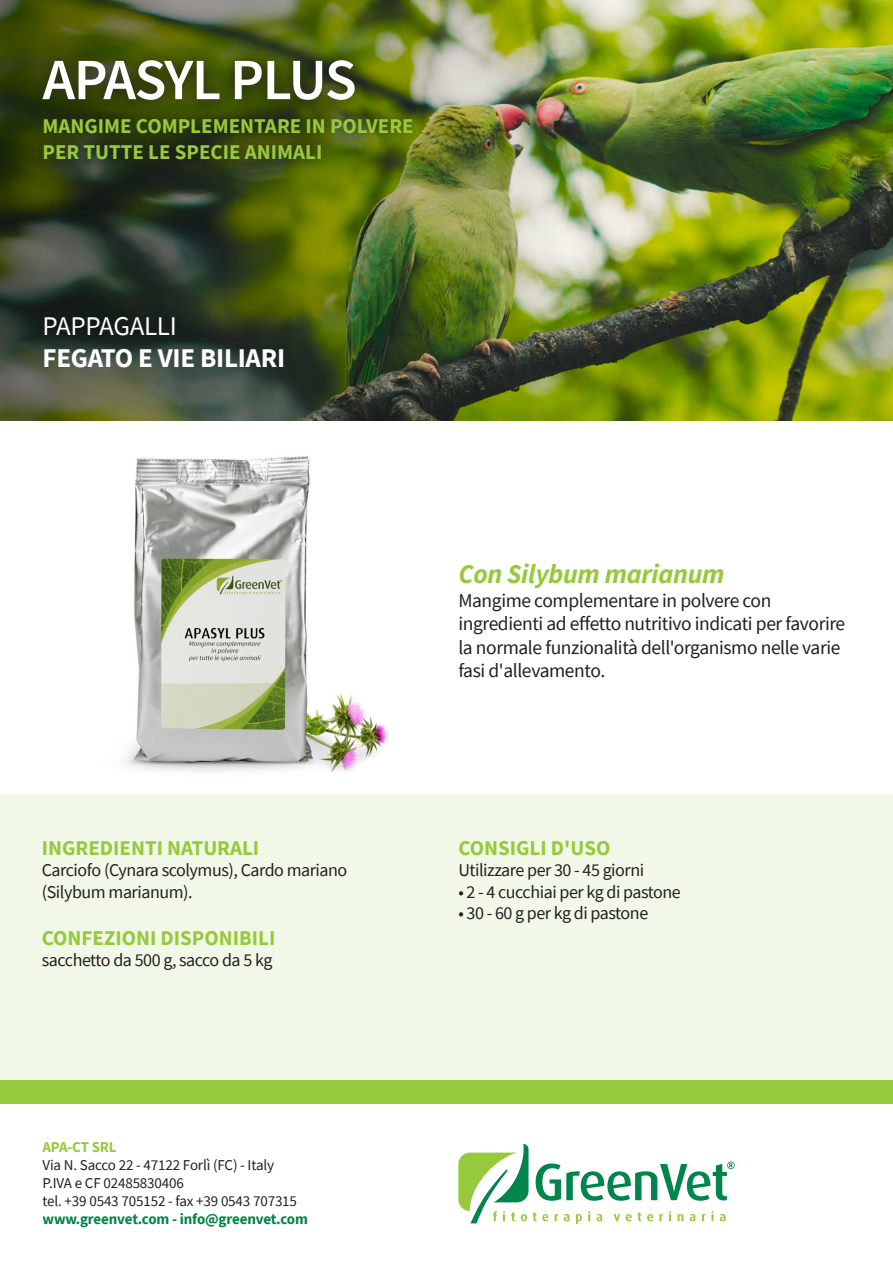
<style>
.page{position:relative;width:893px;height:1263px;background:#fff}
.page>*{position:absolute;margin:0;border:0;box-sizing:border-box;transform-origin:0 0}
.t1{font:600 58.5px "Source Sans Pro";letter-spacing:-.03em;color:#fff}
.t2{font:italic 700 27px "Source Sans Pro";letter-spacing:-.01em;color:#97c93c}
.t3{font:700 27px "Source Sans Pro";letter-spacing:-.01em;color:#fff}
.t4{font:27px "Source Sans Pro";letter-spacing:-.01em;color:#fff}
.t5{font:700 21px/25.2px "Source Sans Pro";color:#97c93c}
.t6{font:19.5px/23.4px "Source Sans Pro";letter-spacing:-.02em;color:#231f20}
.t7{font:18px/21.6px "Source Sans Pro";letter-spacing:-.025em;color:#231f20}
.t8{font:15px/18px "Source Sans Pro";letter-spacing:-.01em;color:#231f20}
.t9{font:700 15px "Source Sans Pro";letter-spacing:-.01em;color:#00854a}
.t10{font:700 15px "Source Sans Pro";letter-spacing:-.01em;color:#97c93c}
</style>
<div class="page">
<img style="left:563px;top:0;width:330px;height:421px">
<div style="left:0;top:794px;width:893px;height:309px;background:#f2f8e8"></div>
<svg style="left:458px;top:1144px;width:277px;height:80px"></svg>
<div style="left:0;top:1080px;width:893px;height:23px;background:#97c93c"></div>
<img style="left:0;top:0;width:563px;height:421px">
<svg style="left:30px;top:47px;width:396px;height:126px;background:#3c4a0f"></svg>
<img style="left:124px;top:456px;width:264px;height:317px">
<p class="t1" style="left:43px;top:41px;width:316px">APASYL PLUS</p>
<p class="t5" style="left:43px;top:113px;width:373px">MANGIME COMPLEMENTARE IN POLVERE<br>PER TUTTE LE SPECIE ANIMALI</p>
<p class="t4" style="left:43px;top:309px;width:136px">PAPPAGALLI</p>
<p class="t3" style="left:43px;top:340px;width:244px">FEGATO E VIE BILIARI</p>
<p class="t5" style="left:42px;top:835px;width:219px">INGREDIENTI NATURALI</p>
<p class="t7" style="left:42px;top:859px;width:307px">Carciofo (Cynara scolymus), Cardo mariano (Silybum marianum).</p>
<p class="t5" style="left:42px;top:925px;width:235px">CONFEZIONI DISPONIBILI</p>
<p class="t7" style="left:42px;top:949px;width:232px">sacchetto da 500 g, sacco da 5 kg</p>
<p class="t10" style="left:43px;top:1137px;width:76px">APA-CT SRL</p>
<p class="t8" style="left:43px;top:1156px;width:256px">Via N. Sacco 22 - 47122 Forlì (FC) - Italy<br>P.IVA e CF 02485830406<br>tel. +39 0543 705152 - fax +39 0543 707315</p>
<p class="t9" style="left:43px;top:1209px;width:267px">www.greenvet.com - info@greenvet.com</p>
<p class="t2" style="left:458px;top:556px;width:268px">Con Silybum marianum</p>
<p class="t6" style="left:458px;top:588px;width:388px">Mangime complementare in polvere con ingredienti ad effetto nutritivo indicati per favorire la normale funzionalità dell'organismo nelle varie fasi d'allevamento.</p>
<p class="t5" style="left:458px;top:835px;width:153px">CONSIGLI D'USO</p>
<p class="t7" style="left:458px;top:859px;width:187px">Utilizzare per 30 - 45 giorni</p>
<p class="t7" style="left:458px;top:881px;width:224px">• 2 - 4 cucchiai per kg di pastone</p>
<p class="t7" style="left:458px;top:902px;width:191px">• 30 - 60 g per kg di pastone</p>
</div>
